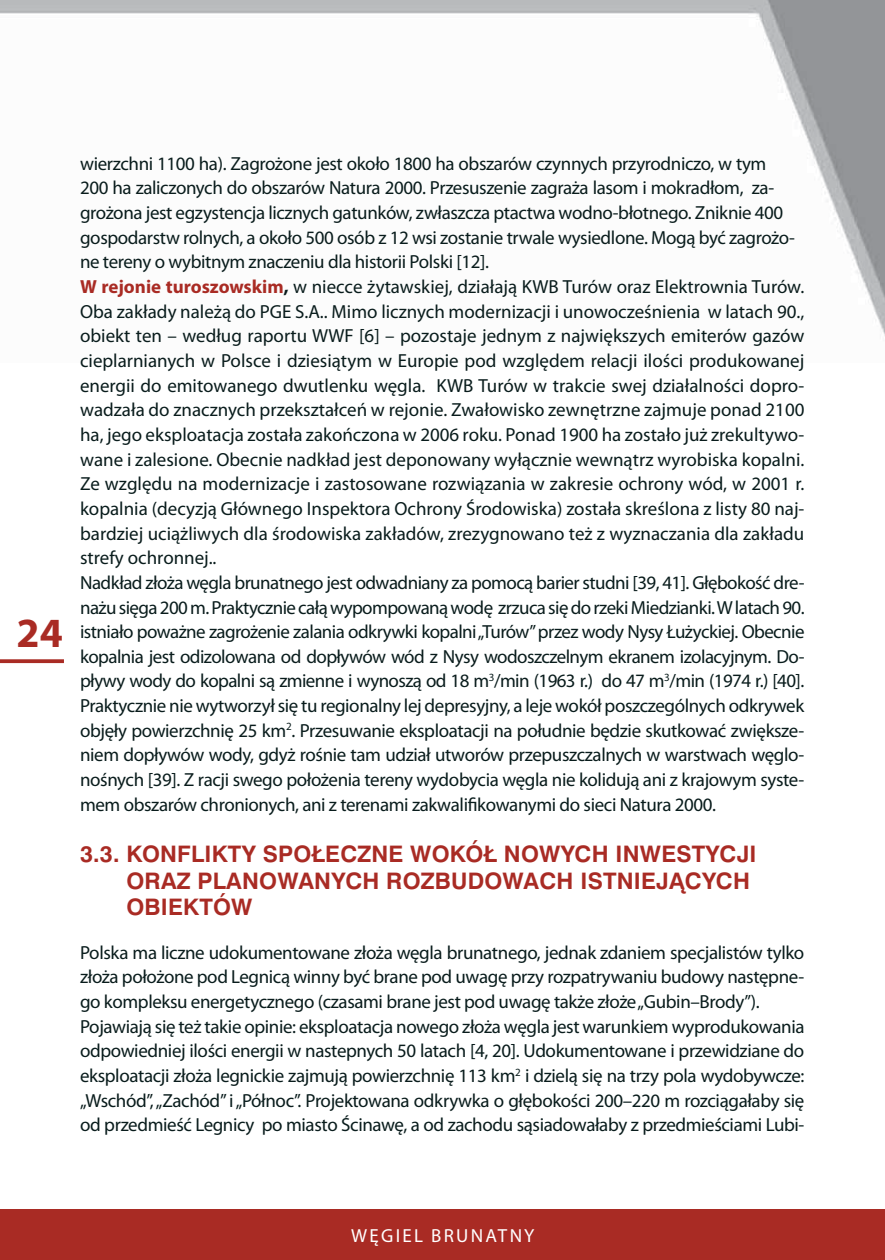
<style>
.page{position:relative;width:885px;height:1260px;background:#fff}
.page>*{position:absolute;margin:0;border:0;box-sizing:border-box;transform-origin:0 0}
.t1{font:700 41.7px "Myriad Pro";color:#a92b24}
.t2{font:22.8px/26.5px "Swiss Art 1 Bold 0307";letter-spacing:.01em;color:#a92b24}
.t3{font:18.9px/24.6px "Myriad Pro";letter-spacing:-.02em;color:#091c1c}
.t4{font:18.9px "Myriad Pro";letter-spacing:.12em;color:#fff}
.s1{font-weight:700;color:#a92b24}
.s2{font-weight:700}
</style>
<div class="page">
<img style="left:0;top:0;width:885px;height:336px">
<div style="left:0;top:1209px;width:885px;height:51px;background:#a92b24"></div>
<svg style="left:0;top:659px;width:64px;height:4px"></svg>
<h1 class="t1" style="left:17px;top:617px;width:48px">24</h1>
<p class="t3" style="left:80px;top:152px;width:726px">wierzchni 1100 ha). Zagrożone jest około 1800 ha obszarów czynnych przyrodniczo, w tym<br>200 ha zaliczonych do obszarów Natura 2000. Przesuszenie zagraża lasom i mokradłom, za&shy;grożona jest egzystencja licznych gatunków, zwłaszcza ptactwa wodno-błotnego. Zniknie 400 gospodarstw rolnych, a około 500 osób z 12 wsi zostanie trwale wysiedlone. Mogą być zagrożo&shy;ne tereny o wybitnym znaczeniu dla historii Polski [12].<br><span class="s1">W rejonie turoszowskim</span><span class="s2">,</span> w niecce żytawskiej, działają KWB Turów oraz Elektrownia Turów.<br>Oba zakłady należą do PGE S.A.. Mimo licznych modernizacji i unowocześnienia w latach 90., obiekt ten – według raportu WWF [6] – pozostaje jednym z największych emiterów gazów cieplarnianych w Polsce i dziesiątym w Europie pod względem relacji ilości produkowanej energii do emitowanego dwutlenku węgla. KWB Turów w trakcie swej działalności dopro&shy;wadzała do znacznych przekształceń w rejonie. Zwałowisko zewnętrzne zajmuje ponad 2100 ha, jego eksploatacja została zakończona w 2006 roku. Ponad 1900 ha zostało już zrekultywo&shy;wane i zalesione. Obecnie nadkład jest deponowany wyłącznie wewnątrz wyrobiska kopalni.<br>Ze względu na modernizacje i zastosowane rozwiązania w zakresie ochrony wód, w 2001 r. kopalnia (decyzją Głównego Inspektora Ochrony Środowiska) została skreślona z listy 80 naj&shy;bardziej uciążliwych dla środowiska zakładów, zrezygnowano też z wyznaczania dla zakładu strefy ochronnej..<br>Nadkład złoża węgla brunatnego jest odwadniany za pomocą barier studni [39, 41]. Głębokość dre&shy;nażu sięga 200 m. Praktycznie całą wypompowaną wodę zrzuca się do rzeki Miedzianki. W latach 90. istniało poważne zagrożenie zalania odkrywki kopalni „Turów” przez wody Nysy Łużyckiej. Obecnie kopalnia jest odizolowana od dopływów wód z Nysy wodoszczelnym ekranem izolacyjnym. Do&shy;pływy wody do kopalni są zmienne i wynoszą od 18 m<sup>3</sup>/min (1963 r.) do 47 m<sup>3</sup>/min (1974 r.) [40].<br>Praktycznie nie wytworzył się tu regionalny lej depresyjny, a leje wokół poszczególnych odkrywek objęły powierzchnię 25 km<sup>2</sup>. Przesuwanie eksploatacji na południe będzie skutkować zwiększe&shy;niem dopływów wody, gdyż rośnie tam udział utworów przepuszczalnych w warstwach węglo&shy;nośnych [39]. Z racji swego położenia tereny wydobycia węgla nie kolidują ani z krajowym syste&shy;mem obszarów chronionych, ani z terenami zakwalifikowanymi do sieci Natura 2000.</p>
<p class="t2" style="left:126px;top:843px;width:631px;text-indent:-46px">3.3. KONFLIKTY SPOŁECZNE WOKÓŁ NOWYCH INWESTYCJI<br>ORAZ PLANOWANYCH ROZBUDOWACH ISTNIEJĄCYCH<br>OBIEKTÓW</p>
<p class="t3" style="left:80px;top:941px;width:726px">Polska ma liczne udokumentowane złoża węgla brunatnego, jednak zdaniem specjalistów tylko złoża położone pod Legnicą winny być brane pod uwagę przy rozpatrywaniu budowy następne&shy;go kompleksu energetycznego (czasami brane jest pod uwagę także złoże „Gubin–Brody”).<br>Pojawiają się też takie opinie: eksploatacja nowego złoża węgla jest warunkiem wyprodukowania odpowiedniej ilości energii w nastepnych 50 latach [4, 20]. Udokumentowane i przewidziane do eksploatacji złoża legnickie zajmują powierzchnię 113 km<sup>2</sup> i dzielą się na trzy pola wydobywcze: „Wschód”, „Zachód” i „Północ”. Projektowana odkrywka o głębokości 200–220 m rozciągałaby się od przedmieść Legnicy po miasto Ścinawę, a od zachodu sąsiadowałaby z przedmieściami Lubi-</p>
<p class="t4" style="left:351px;top:1228px;width:185px">WĘGIEL BRUNATNY</p>
</div>
